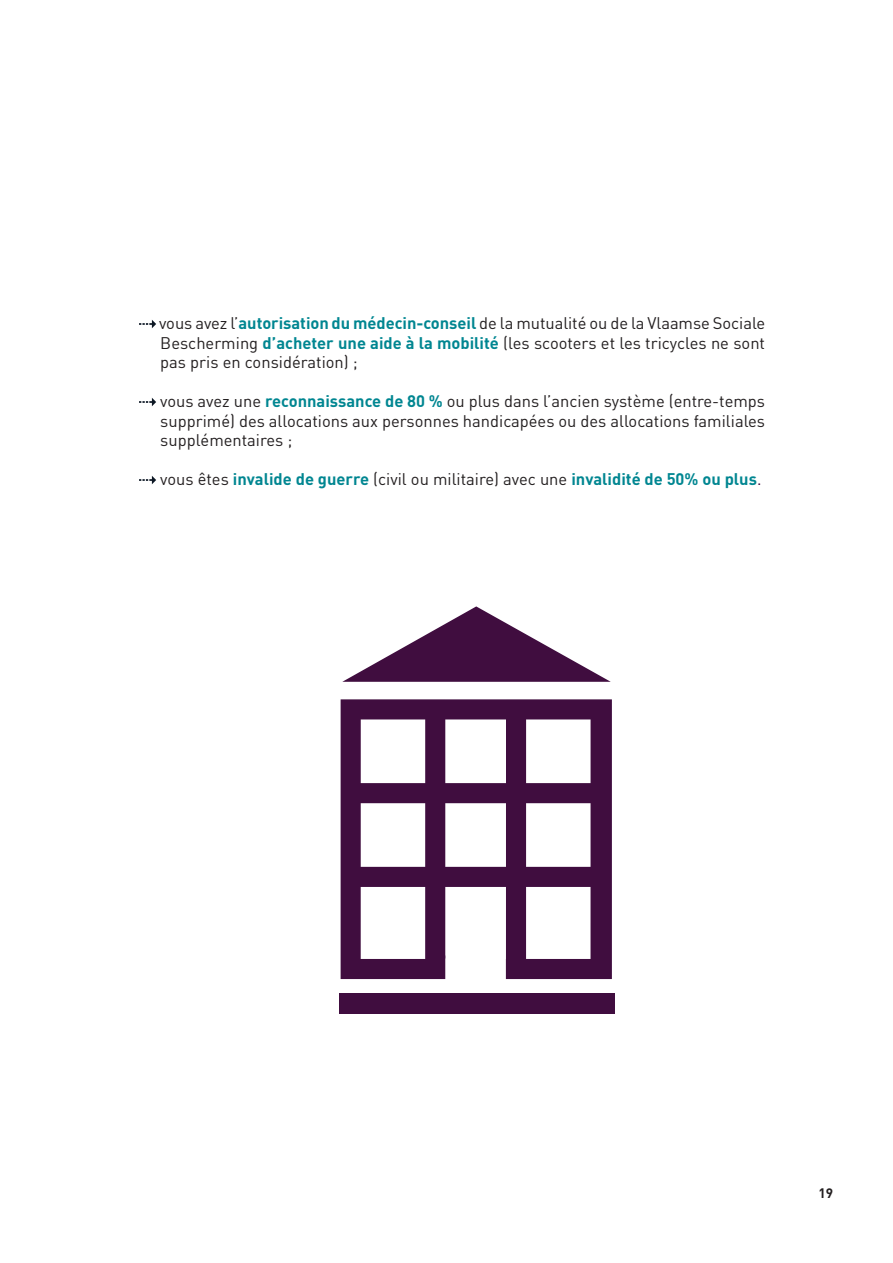
<style>
.page{position:relative;width:893px;height:1263px;background:#fff}
.page>*{position:absolute;margin:0;border:0;box-sizing:border-box;transform-origin:0 0}
.texte_courant{font:16.5px/19.5px "DIN";color:#231f20;text-align:justify}
.texte_courant-2{font:700 16.5px "DIN";color:#008691}
.t1{font:700 13.5px "DIN";color:#231f20}
.s1{font-weight:700;color:#008691}
.s2{font-weight:400;color:#231f20}
.s3{font-weight:400;color:#400d3f}
</style>
<div class="page">
<svg style="left:139px;top:320px;width:17px;height:8px"></svg>
<svg style="left:139px;top:398px;width:17px;height:8px"></svg>
<svg style="left:139px;top:476px;width:17px;height:8px"></svg>
<svg style="left:342px;top:606px;width:269px;height:76px"></svg>
<div style="left:339px;top:993px;width:276px;height:21px;background:#400d3f"></div>
<svg style="left:341px;top:699px;width:271px;height:280px"></svg>
<p class="texte_courant" style="left:159px;top:313px;width:608px">vous avez l’<span class="s1">autorisation du médecin-conseil</span> de la mutualité ou de la Vlaamse Sociale Bescherming <span class="s1">d’acheter une aide à la mobilité</span> (les scooters et les tricycles ne sont pas pris en considération) ;</p>
<p class="texte_courant" style="left:160px;top:391px;width:606px">vous avez une <span class="s1">reconnaissance de 80 %</span> ou plus dans l’ancien système (entre-temps supprimé) des allocations aux personnes handicapées ou des allocations familiales supplémentaires ;</p>
<p class="texte_courant-2" style="left:160px;top:469px;width:603px"><span class="s2">vous êtes</span> invalide de guerre <span class="s2">(civil ou militaire) avec une</span> invalidité de 50% ou plus<span class="s3">.</span></p>
<p class="t1" style="left:818px;top:1184px;width:16px">19</p>
</div>
